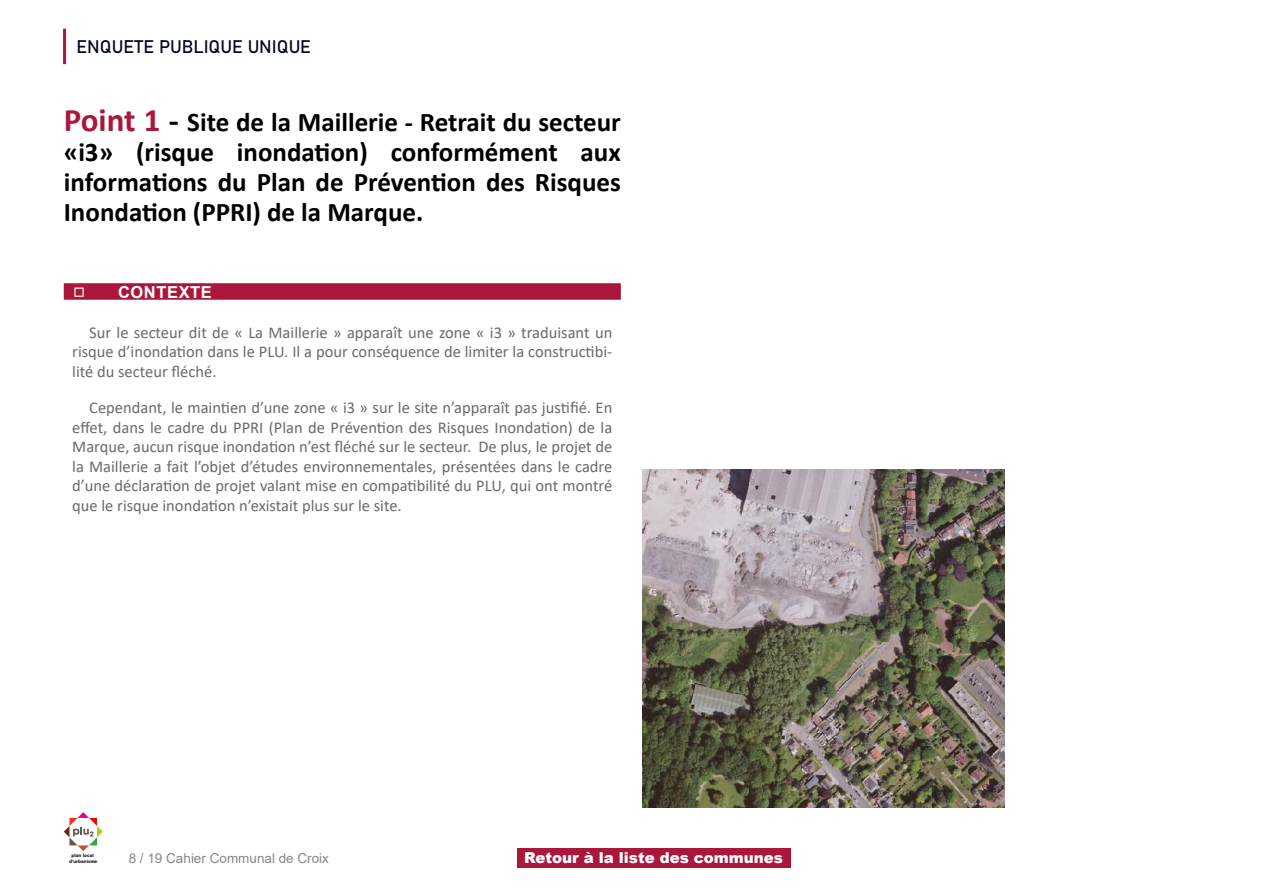
<style>
.page{position:relative;width:1263px;height:893px;background:#fff}
.page>*{position:absolute;margin:0;border:0;box-sizing:border-box;transform-origin:0 0}
.t1{font:700 27px/30px "Calibri";color:#000;text-align:justify}
.t2{font:18px "Bahnschrift";color:#000521}
.t3{font:16.5px/19.5px "Calibri";color:#6a6a6a;text-align:justify}
.t4{font:700 16.5px "Arial";letter-spacing:.035em;color:#fff}
.t5{font:900 15px "Arial";color:#fff}
.t6{font:13.5px "Arial";color:#878787}
.t7{font:700 4.5px/5.4px "Gotham";color:#000;text-align:center}
.s1{font-size:33px;color:#aa173b}
.s2{font-size:33px}
</style>
<div class="page">
<hr style="left:63px;top:29px;width:3px;height:35px;background:#aa173b">
<svg style="left:64px;top:812px;width:39px;height:39px"></svg>
<div style="left:517px;top:848px;width:273px;height:20px;background:#aa173b"></div>
<div style="left:64px;top:283px;width:557px;height:17px;background:#aa173b"></div>
<img style="left:642px;top:470px;width:363px;height:338px">
<p class="t2" style="left:77px;top:33px;width:236px">ENQUETE PUBLIQUE UNIQUE</p>
<h1 class="t1" style="left:64px;top:107px;width:559px"><span class="s1">Point 1</span> <span class="s2">-</span> Site de la Maillerie - Retrait du secteur «i3» (risque inondation) conformément aux informations du Plan de Prévention des Risques Inondation (PPRI) de la Marque.</h1>
<p class="t4" style="left:73px;top:280px;width:141px">◻ CONTEXTE</p>
<p class="t3" style="left:72px;top:322px;width:541px;text-indent:17px">Sur le secteur dit de « La Maillerie » apparaît une zone « i3 » traduisant un risque d’inondation dans le PLU. Il a pour conséquence de limiter la constructibi&shy;lité du secteur fléché.</p>
<p class="t3" style="left:72px;top:397px;width:542px;text-indent:17px">Cependant, le maintien d’une zone « i3 » sur le site n’apparaît pas justifié. En effet, dans le cadre du PPRI (Plan de Prévention des Risques Inondation) de la Marque, aucun risque inondation n’est fléché sur le secteur. De plus, le projet de la Maillerie a fait l’objet d’études environnementales, présentées dans le cadre d’une déclaration de projet valant mise en compatibilité du PLU, qui ont montré que le risque inondation n’existait plus sur le site.</p>
<p class="t7" style="left:69px;top:853px;width:30px">plan local d’urbanisme</p>
<p class="t6" style="left:129px;top:849px;width:202px">8 / 19 Cahier Communal de Croix</p>
<p class="t5" style="left:524px;top:847px;width:260px">Retour à la liste des communes</p>
</div>
